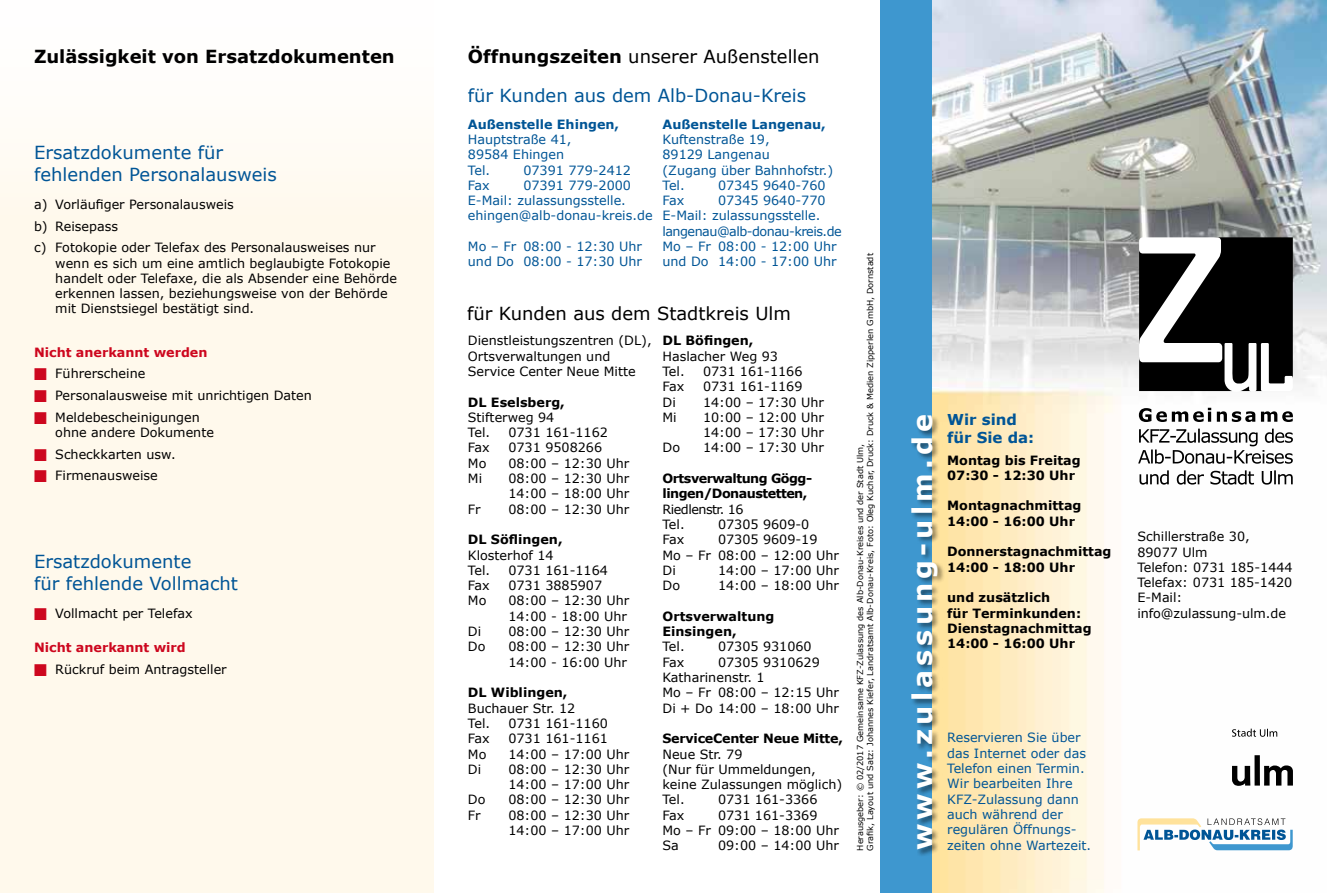
<style>
.page{position:relative;width:1327px;height:893px;background:#fff}
.page>*{position:absolute;margin:0;border:0;box-sizing:border-box;transform-origin:0 0}
.t1{font:700 27px "Verdana";letter-spacing:.155em;color:#fff}
.t2{font:18px/21.6px "Verdana";color:#005596}
.t3{font:18px "Verdana";color:#000}
.t4{font:700 18px "Verdana";color:#000}
.t5{font:700 15px/18px "Verdana";color:#005596}
.t6{font:12.75px/15.3px "Verdana";color:#000}
.t7{font:12.75px/15.3px "Verdana";color:#005596}
.t8{font:700 12.75px/15.3px "Verdana";color:#000}
.t9{font:700 12.75px "Verdana";color:#005596}
.t10{font:700 12.75px/15.3px "Verdana";letter-spacing:-.04em;color:#000}
.t11{font:700 12.75px "Verdana";color:#cd071e}
.t12{font:700 12.75px "Verdana";letter-spacing:-.02em;color:#000}
.t13{font:12.75px/15.3px "Verdana";letter-spacing:-.04em;color:#000}
.t14{font:8.25px/9.9px "Verdana";color:#000}
.s1{font-weight:700}
</style>
<div class="page">
<img style="left:932px;top:0;width:395px;height:893px">
<div style="left:880px;top:0;width:52px;height:893px;background:#3e97cf"></div>
<svg style="left:1138px;top:237px;width:154px;height:155px"></svg>
<svg style="left:1138px;top:408px;width:155px;height:77px"></svg>
<div style="left:910px;top:414px;width:35px;height:443px;background:#000;opacity:.5"></div>
<div style="left:0;top:0;width:434px;height:893px;background:#fff9ec"></div>
<svg style="left:1137px;top:818px;width:155px;height:32px"></svg>
<svg style="left:1232px;top:755px;width:61px;height:31px"></svg>
<svg style="left:1232px;top:729px;width:45px;height:8px"></svg>
<h2 class="t4" style="left:34px;top:44px;width:362px">Zulässigkeit von Ersatzdokumenten</h2>
<h2 class="t2" style="left:34px;top:142px;width:244px">Ersatzdokumente für fehlenden Personalausweis</h2>
<p class="t6" style="left:34px;top:193px;width:343px;line-height:21.6px">a) Vorläufiger Personalausweis<br>b) Reisepass<br>c) Fotokopie oder Telefax des Personalausweises nur</p>
<p class="t6" style="left:55px;top:255px;width:343px">wenn es sich um eine amtlich beglaubigte Fotokopie handelt oder Telefaxe, die als Absender eine Behörde erkennen lassen, beziehungsweise von der Behörde mit Dienstsiegel bestätigt sind.</p>
<p class="t11" style="left:34px;top:343px;width:175px">Nicht anerkannt werden</p>
<p class="t6" style="left:55px;top:363px;width:258px;line-height:21.6px">Führerscheine<br>Personalausweise mit unrichtigen Daten<br>Meldebescheinigungen</p>
<p class="t6" style="left:55px;top:421px;width:160px;line-height:21.8px">ohne andere Dokumente<br>Scheckkarten usw.<br>Firmenausweise</p>
<h2 class="t2" style="left:34px;top:550px;width:205px">Ersatzdokumente<br>für fehlende Vollmacht</h2>
<p class="t6" style="left:55px;top:605px;width:139px">Vollmacht per Telefax</p>
<p class="t11" style="left:34px;top:638px;width:153px">Nicht anerkannt wird</p>
<p class="t6" style="left:55px;top:661px;width:173px">Rückruf beim Antragsteller</p>
<h2 class="t3" style="left:468px;top:44px;width:353px"><span class="s1">Öffnungszeiten</span> unserer Außenstellen</h2>
<h2 class="t2" style="left:468px;top:84px;width:340px">für Kunden aus dem Alb-Donau-Kreis</h2>
<p class="t9" style="left:468px;top:115px;width:153px">Außenstelle Ehingen,</p>
<p class="t7" style="left:468px;top:132px;width:105px">Hauptstraße 41,<br>89584 Ehingen<br>Tel.</p>
<p class="t9" style="left:662px;top:115px;width:165px">Außenstelle Langenau,</p>
<p class="t7" style="left:662px;top:132px;width:172px">Kuftenstraße 19,<br>89129 Langenau<br>(Zugang über Bahnhofstr.)<br>Tel.</p>
<p class="t7" style="left:523px;top:162px;width:109px">07391 779-2412</p>
<p class="t7" style="left:718px;top:177px;width:109px">07345 9640-760</p>
<p class="t7" style="left:468px;top:177px;width:186px;text-indent:56px">07391 779-2000<br>E-Mail: zulassungsstelle. ehingen@alb-donau-kreis.de</p>
<p class="t7" style="left:468px;top:239px;width:176px">Mo – Fr 08:00 - 12:30 Uhr und Do 08:00 - 17:30 Uhr</p>
<p class="t7" style="left:468px;top:177px;width:23px">Fax</p>
<p class="t7" style="left:662px;top:193px;width:181px;text-indent:56px">07345 9640-770<br>E-Mail: zulassungsstelle. langenau@alb-donau-kreis.de<br>Mo – Fr 08:00 - 12:00 Uhr und Do 14:00 - 17:00 Uhr</p>
<p class="t7" style="left:662px;top:193px;width:23px">Fax</p>
<h2 class="t3" style="left:467px;top:301px;width:325px">für Kunden aus dem Stadtkreis Ulm</h2>
<p class="t6" style="left:468px;top:333px;width:185px">Dienstleistungszentren (DL),<br>Ortsverwaltungen und<br>Service Center Neue Mitte</p>
<p class="t8" style="left:468px;top:394px;width:98px">DL Eselsberg,</p>
<p class="t6" style="left:468px;top:409px;width:88px">Stifterweg 94<br>Tel.</p>
<p class="t6" style="left:508px;top:425px;width:101px">0731 161-1162</p>
<p class="t6" style="left:468px;top:440px;width:23px">Fax</p>
<p class="t6" style="left:508px;top:440px;width:95px">0731 9508266</p>
<p class="t6" style="left:468px;top:455px;width:20px">Mo</p>
<p class="t6" style="left:508px;top:455px;width:122px">08:00 – 12:30 Uhr</p>
<p class="t6" style="left:468px;top:471px;width:16px">Mi</p>
<p class="t6" style="left:508px;top:471px;width:122px">08:00 – 12:30 Uhr<br>14:00 – 18:00 Uhr</p>
<p class="t6" style="left:468px;top:501px;width:14px">Fr</p>
<p class="t6" style="left:508px;top:501px;width:122px">08:00 – 12:30 Uhr</p>
<p class="t8" style="left:468px;top:532px;width:96px">DL Söflingen,</p>
<p class="t6" style="left:468px;top:547px;width:87px">Klosterhof 14<br>Tel.</p>
<p class="t6" style="left:508px;top:562px;width:101px">0731 161-1164</p>
<p class="t6" style="left:468px;top:578px;width:23px">Fax</p>
<p class="t6" style="left:508px;top:578px;width:95px">0731 3885907</p>
<p class="t6" style="left:468px;top:593px;width:20px">Mo</p>
<p class="t6" style="left:508px;top:593px;width:122px">08:00 – 12:30 Uhr<br>14:00 - 18:00 Uhr</p>
<p class="t6" style="left:468px;top:624px;width:15px">Di</p>
<p class="t6" style="left:508px;top:624px;width:122px">08:00 – 12:30 Uhr</p>
<p class="t6" style="left:468px;top:639px;width:19px">Do</p>
<p class="t6" style="left:508px;top:639px;width:122px">08:00 – 12:30 Uhr<br>14:00 - 16:00 Uhr</p>
<p class="t8" style="left:468px;top:685px;width:101px">DL Wiblingen,</p>
<p class="t6" style="left:468px;top:700px;width:109px">Buchauer Str. 12<br>Tel.</p>
<p class="t6" style="left:508px;top:715px;width:101px">0731 161-1160</p>
<p class="t6" style="left:468px;top:731px;width:23px">Fax</p>
<p class="t6" style="left:508px;top:731px;width:101px">0731 161-1161</p>
<p class="t6" style="left:468px;top:746px;width:20px">Mo</p>
<p class="t6" style="left:508px;top:746px;width:122px">14:00 – 17:00 Uhr</p>
<p class="t6" style="left:468px;top:761px;width:15px">Di</p>
<p class="t6" style="left:508px;top:761px;width:122px">08:00 – 12:30 Uhr<br>14:00 – 17:00 Uhr</p>
<p class="t6" style="left:468px;top:792px;width:19px">Do</p>
<p class="t6" style="left:508px;top:792px;width:122px">08:00 – 12:30 Uhr</p>
<p class="t6" style="left:468px;top:807px;width:14px">Fr</p>
<p class="t6" style="left:508px;top:807px;width:122px">08:00 – 12:30 Uhr<br>14:00 – 17:00 Uhr</p>
<p class="t8" style="left:662px;top:333px;width:92px">DL Böfingen,</p>
<p class="t6" style="left:662px;top:348px;width:117px">Haslacher Weg 93<br>Tel.</p>
<p class="t6" style="left:703px;top:364px;width:101px">0731 161-1166</p>
<p class="t6" style="left:662px;top:379px;width:23px">Fax</p>
<p class="t6" style="left:703px;top:379px;width:101px">0731 161-1169</p>
<p class="t6" style="left:662px;top:394px;width:15px">Di</p>
<p class="t6" style="left:703px;top:394px;width:122px">14:00 – 17:30 Uhr</p>
<p class="t6" style="left:662px;top:409px;width:16px">Mi</p>
<p class="t6" style="left:703px;top:409px;width:122px">10:00 – 12:00 Uhr<br>14:00 – 17:30 Uhr</p>
<p class="t6" style="left:662px;top:440px;width:19px">Do</p>
<p class="t6" style="left:703px;top:440px;width:122px">14:00 – 17:30 Uhr</p>
<p class="t10" style="left:662px;top:470px;width:150px">Ortsverwaltung Gögg&shy;lingen/Donaustetten,</p>
<p class="t13" style="left:662px;top:501px;width:83px">Riedlenstr. 16<br>Tel.</p>
<p class="t6" style="left:718px;top:517px;width:93px">07305 9609-0</p>
<p class="t6" style="left:662px;top:532px;width:178px;text-indent:56px">07305 9609-19<br>Mo – Fr 08:00 – 12:00 Uhr<br>Di</p>
<p class="t6" style="left:662px;top:532px;width:23px">Fax</p>
<p class="t6" style="left:718px;top:562px;width:122px">14:00 – 17:00 Uhr</p>
<p class="t6" style="left:662px;top:578px;width:19px">Do</p>
<p class="t6" style="left:718px;top:578px;width:122px">14:00 – 18:00 Uhr</p>
<p class="t8" style="left:662px;top:608px;width:113px">Ortsverwaltung<br>Einsingen,</p>
<p class="t6" style="left:662px;top:639px;width:24px">Tel.</p>
<p class="t6" style="left:718px;top:639px;width:95px">07305 931060</p>
<p class="t6" style="left:662px;top:654px;width:23px">Fax</p>
<p class="t6" style="left:662px;top:654px;width:178px;text-indent:56px">07305 9310629<br>Katharinenstr. 1<br>Mo – Fr 08:00 – 12:15 Uhr<br>Di + Do 14:00 – 18:00 Uhr</p>
<p class="t12" style="left:662px;top:729px;width:182px">ServiceCenter Neue Mitte,</p>
<p class="t6" style="left:662px;top:746px;width:181px">Neue Str. 79<br>(Nur für Ummeldungen, keine Zulassungen möglich)<br>Tel.</p>
<p class="t6" style="left:718px;top:792px;width:101px">0731 161-3366</p>
<p class="t6" style="left:662px;top:807px;width:178px;text-indent:56px">0731 161-3369<br>Mo – Fr 09:00 – 18:00 Uhr<br>Sa</p>
<p class="t6" style="left:662px;top:807px;width:23px">Fax</p>
<p class="t6" style="left:718px;top:838px;width:122px">09:00 – 14:00 Uhr</p>
<p class="t14" style="left:855px;top:851px;width:599px;rotate:-90deg">Herausgeber: © 02/2017 Gemeinsame KFZ-Zulassung des Alb-Donau-Kreises und der Stadt Ulm,<br>Grafik, Layout und Satz: Johannes Kiefer, Landratsamt Alb-Donau-Kreis, Foto: Oleg Kuchar, Druck: Druck &amp; Medien Zipperlen GmbH, Dornstadt</p>
<h1 class="t1" style="left:903px;top:850px;width:438px;rotate:-90deg">www.zulassung-ulm.de</h1>
<p class="t5" style="left:947px;top:410px;width:88px">Wir sind für Sie da:</p>
<p class="t8" style="left:947px;top:452px;width:135px">Montag bis Freitag<br>07:30 - 12:30 Uhr</p>
<p class="t8" style="left:947px;top:498px;width:136px">Montagnachmittag<br>14:00 - 16:00 Uhr</p>
<p class="t8" style="left:947px;top:544px;width:166px">Donnerstagnachmittag<br>14:00 - 18:00 Uhr</p>
<p class="t8" style="left:947px;top:590px;width:146px">und zusätzlich<br>für Terminkunden:<br>Dienstagnachmittag<br>14:00 - 16:00 Uhr</p>
<p class="t7" style="left:947px;top:730px;width:145px">Reservieren Sie über das Internet oder das<br>Telefon einen Termin.<br>Wir bearbeiten Ihre<br>KFZ-Zulassung dann auch während der regulären Öffnungs&shy;zeiten ohne Wartezeit.</p>
<p class="t6" style="left:1137px;top:529px;width:157px">Schillerstraße 30,<br>89077 Ulm<br>Telefon: 0731 185-1444<br>Telefax: 0731 185-1420<br>E-Mail: info@zulassung-ulm.de</p>
</div>
